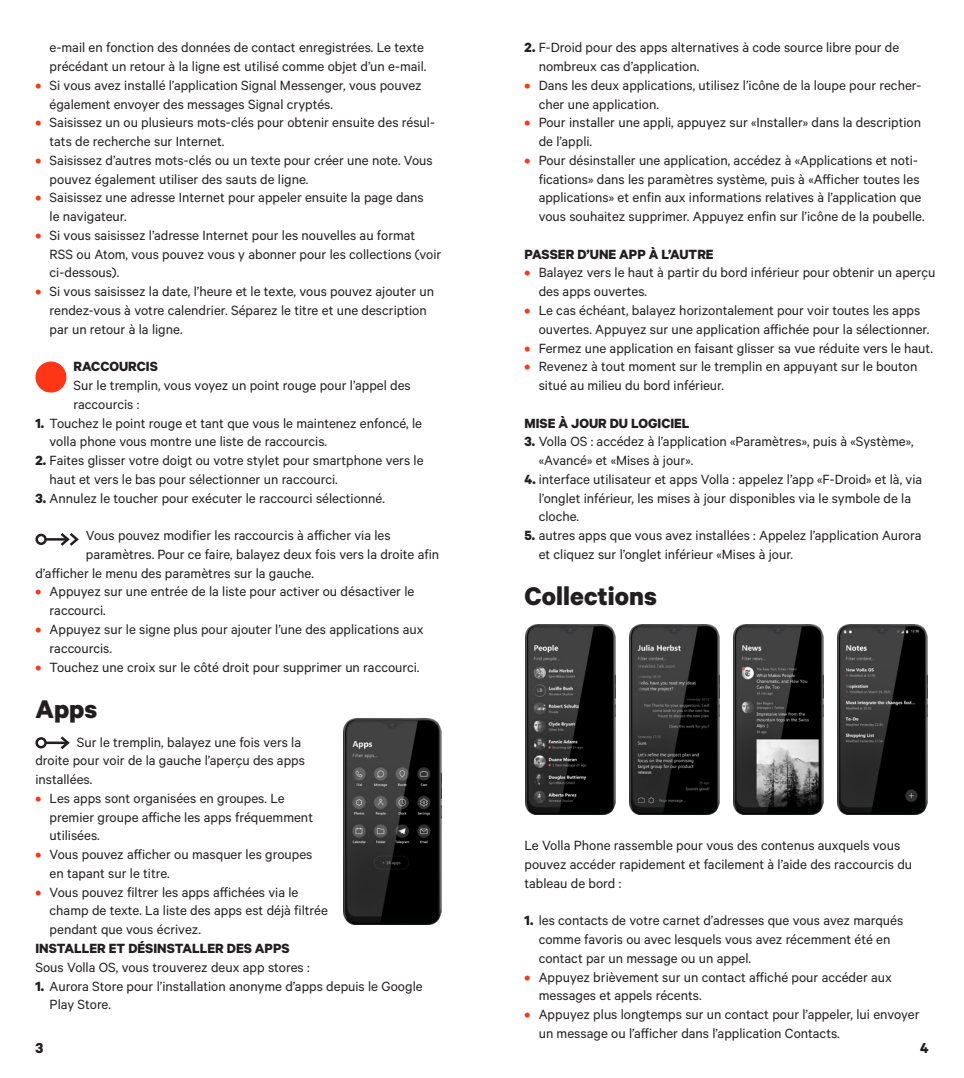
<style>
.page{position:relative;width:964px;height:1078px;background:#fff}
.page>*{position:absolute;margin:0;border:0;box-sizing:border-box;transform-origin:0 0}
.Page_Title{font:700 28.75px "Calibre";color:#231f20}
.t1{font:700 16.25px "Calibre";color:#231f20}
.Small_Paragraph{font:15px/18.8px "Calibre";color:#231f20}
.Small_indented{font:15px/18.8px "Calibre";color:#231f20}
.All_Caps_small_small{font:700 15px "Calibre";color:#231f20}
.All_caps_subtitle{font:700 15px "Calibre";color:#231f20}
.s1{font-weight:700;color:#ff3615}
.s2{font-weight:700}
</style>
<div class="page">
<div style="left:35px;top:533px;width:12px;height:12px;border:2px solid #231f20;border-radius:50%"></div>
<hr style="left:46px;top:538px;width:20px;height:2px;background:#231f20">
<svg style="left:58px;top:533px;width:21px;height:13px"></svg>
<div style="left:35px;top:361px;width:31px;height:31px;background:#ff3615;border-radius:50%"></div>
<div style="left:35px;top:737px;width:12px;height:11px;border:2px solid #231f20;border-radius:50%"></div>
<hr style="left:46px;top:741px;width:20px;height:3px;background:#231f20">
<svg style="left:58px;top:736px;width:12px;height:14px"></svg>
<img style="left:343px;top:718px;width:99px;height:206px">
<img style="left:525px;top:624px;width:91px;height:189px">
<img style="left:629px;top:624px;width:91px;height:189px">
<img style="left:733px;top:624px;width:91px;height:189px">
<img style="left:837px;top:624px;width:91px;height:189px">
<p class="Small_indented" style="left:50px;top:38px;width:378px">e-mail en fonction des données de contact enregistrées. Le texte précédant un retour à la ligne est utilisé comme objet d’un e-mail.</p>
<p class="Small_Paragraph" style="left:50px;top:75px;width:374px;text-indent:-14px"><span class="s1">•</span> Si vous avez installé l’application Signal Messenger, vous pouvez également envoyer des messages Signal cryptés.</p>
<p class="Small_Paragraph" style="left:50px;top:113px;width:387px;text-indent:-14px"><span class="s1">•</span> Saisissez un ou plusieurs mots-clés pour obtenir ensuite des résul&shy;tats de recherche sur Internet.</p>
<p class="Small_Paragraph" style="left:50px;top:150px;width:385px;text-indent:-14px"><span class="s1">•</span> Saisissez d’autres mots-clés ou un texte pour créer une note. Vous pouvez également utiliser des sauts de ligne.</p>
<p class="Small_Paragraph" style="left:50px;top:188px;width:376px;text-indent:-14px"><span class="s1">•</span> Saisissez une adresse Internet pour appeler ensuite la page dans le navigateur.</p>
<p class="Small_Paragraph" style="left:50px;top:225px;width:393px;text-indent:-14px"><span class="s1">•</span> Si vous saisissez l’adresse Internet pour les nouvelles au format<br>RSS ou Atom, vous pouvez vous y abonner pour les collections (voir ci-dessous).</p>
<p class="Small_Paragraph" style="left:50px;top:281px;width:386px;text-indent:-14px"><span class="s1">•</span> Si vous saisissez la date, l’heure et le texte, vous pouvez ajouter un rendez-vous à votre calendrier. Séparez le titre et une description par un retour à la ligne.</p>
<p class="All_caps_subtitle" style="left:74px;top:357px;width:86px">RACCOURCIS</p>
<p class="Small_Paragraph" style="left:74px;top:375px;width:339px">Sur le tremplin, vous voyez un point rouge pour l’appel des raccourcis :</p>
<p class="Small_Paragraph" style="left:50px;top:413px;width:374px;text-indent:-14px"><span class="s2">1.</span> Touchez le point rouge et tant que vous le maintenez enfoncé, le volla phone vous montre une liste de raccourcis.</p>
<p class="Small_Paragraph" style="left:50px;top:450px;width:375px;text-indent:-14px"><span class="s2">2.</span> Faites glisser votre doigt ou votre stylet pour smartphone vers le haut et vers le bas pour sélectionner un raccourci.</p>
<p class="Small_Paragraph" style="left:35px;top:488px;width:351px"><span class="s2">3.</span> Annulez le toucher pour exécuter le raccourci sélectionné.</p>
<p class="Small_Paragraph" style="left:86px;top:525px;width:306px">Vous pouvez modifier les raccourcis à afficher via les</p>
<p class="Small_Paragraph" style="left:86px;top:544px;width:355px">paramètres. Pour ce faire, balayez deux fois vers la droite afin</p>
<p class="Small_Paragraph" style="left:35px;top:563px;width:280px">d’afficher le menu des paramètres sur la gauche.</p>
<p class="Small_Paragraph" style="left:50px;top:581px;width:366px;text-indent:-14px"><span class="s1">•</span> Appuyez sur une entrée de la liste pour activer ou désactiver le raccourci.</p>
<p class="Small_Paragraph" style="left:50px;top:619px;width:375px;text-indent:-14px"><span class="s1">•</span> Appuyez sur le signe plus pour ajouter l’une des applications aux raccourcis.</p>
<p class="Small_Paragraph" style="left:35px;top:656px;width:385px"><span class="s1">•</span> Touchez une croix sur le côté droit pour supprimer un raccourci.</p>
<p class="Page_Title" style="left:35px;top:691px;width:63px">Apps</p>
<p class="Small_Paragraph" style="left:35px;top:731px;width:271px;text-indent:41px">Sur le tremplin, balayez une fois vers la droite pour voir de la gauche l’aperçu des apps installées.</p>
<p class="Small_Paragraph" style="left:50px;top:788px;width:265px;text-indent:-14px"><span class="s1">•</span> Les apps sont organisées en groupes. Le premier groupe affiche les apps fréquemment utilisées.</p>
<p class="Small_Paragraph" style="left:50px;top:844px;width:264px;text-indent:-14px"><span class="s1">•</span> Vous pouvez afficher ou masquer les groupes en tapant sur le titre.</p>
<p class="Small_Paragraph" style="left:50px;top:881px;width:280px;text-indent:-14px"><span class="s1">•</span> Vous pouvez filtrer les apps affichées via le champ de texte. La liste des apps est déjà filtrée pendant que vous écrivez.</p>
<p class="All_caps_subtitle" style="left:35px;top:938px;width:256px">INSTALLER ET DÉSINSTALLER DES APPS</p>
<p class="Small_Paragraph" style="left:35px;top:956px;width:276px">Sous Volla OS, vous trouverez deux app stores :</p>
<p class="Small_Paragraph" style="left:50px;top:975px;width:375px;text-indent:-14px"><span class="s2">1.</span> Aurora Store pour l’installation anonyme d’apps depuis le Google<br>Play Store.</p>
<p class="Small_Paragraph" style="left:539px;top:38px;width:362px;text-indent:-14px"><span class="s2">2.</span> F-Droid pour des apps alternatives à code source libre pour de nombreux cas d’application.</p>
<p class="Small_Paragraph" style="left:539px;top:75px;width:384px;text-indent:-14px"><span class="s1">•</span> Dans les deux applications, utilisez l’icône de la loupe pour recher&shy;cher une application.</p>
<p class="Small_Paragraph" style="left:539px;top:113px;width:384px;text-indent:-14px"><span class="s1">•</span> Pour installer une appli, appuyez sur «Installer» dans la description de l’appli.</p>
<p class="Small_Paragraph" style="left:539px;top:150px;width:387px;text-indent:-14px"><span class="s1">•</span> Pour désinstaller une application, accédez à «Applications et noti&shy;fications» dans les paramètres système, puis à «Afficher toutes les applications» et enfin aux informations relatives à l’application que vous souhaitez supprimer. Appuyez enfin sur l’icône de la poubelle.</p>
<p class="All_Caps_small_small" style="left:524px;top:245px;width:191px">PASSER D’UNE APP À L’AUTRE</p>
<p class="Small_Paragraph" style="left:539px;top:263px;width:398px;text-indent:-14px"><span class="s1">•</span> Balayez vers le haut à partir du bord inférieur pour obtenir un aperçu des apps ouvertes.</p>
<p class="Small_Paragraph" style="left:539px;top:300px;width:392px;text-indent:-14px"><span class="s1">•</span> Le cas échéant, balayez horizontalement pour voir toutes les apps ouvertes. Appuyez sur une application affichée pour la sélectionner.</p>
<p class="Small_Paragraph" style="left:524px;top:338px;width:410px"><span class="s1">•</span> Fermez une application en faisant glisser sa vue réduite vers le haut.</p>
<p class="Small_Paragraph" style="left:539px;top:356px;width:380px;text-indent:-14px"><span class="s1">•</span> Revenez à tout moment sur le tremplin en appuyant sur le bouton situé au milieu du bord inférieur.</p>
<p class="All_Caps_small_small" style="left:524px;top:413px;width:167px">MISE À JOUR DU LOGICIEL</p>
<p class="Small_Paragraph" style="left:539px;top:431px;width:376px;text-indent:-14px"><span class="s2">3.</span> Volla OS : accédez à l’application «Paramètres», puis à «Système», «Avancé» et «Mises à jour».</p>
<p class="Small_Paragraph" style="left:539px;top:469px;width:385px;text-indent:-14px"><span class="s2">4.</span> interface utilisateur et apps Volla : appelez l’app «F-Droid» et là, via l’onglet inférieur, les mises à jour disponibles via le symbole de la cloche.</p>
<p class="Small_Paragraph" style="left:539px;top:525px;width:384px;text-indent:-14px"><span class="s2">5.</span> autres apps que vous avez installées : Appelez l’application Aurora et cliquez sur l’onglet inférieur «Mises à jour.</p>
<p class="Page_Title" style="left:524px;top:578px;width:134px">Collections</p>
<p class="Small_Paragraph" style="left:524px;top:835px;width:389px">Le Volla Phone rassemble pour vous des contenus auxquels vous pouvez accéder rapidement et facilement à l’aide des raccourcis du tableau de bord :</p>
<p class="Small_Paragraph" style="left:539px;top:910px;width:366px;text-indent:-14px"><span class="s2">1.</span> les contacts de votre carnet d’adresses que vous avez marqués comme favoris ou avec lesquels vous avez récemment été en contact par un message ou un appel.</p>
<p class="Small_Paragraph" style="left:539px;top:966px;width:355px;text-indent:-14px"><span class="s1">•</span> Appuyez brièvement sur un contact affiché pour accéder aux messages et appels récents.</p>
<p class="Small_Paragraph" style="left:539px;top:1004px;width:382px;text-indent:-14px"><span class="s1">•</span> Appuyez plus longtemps sur un contact pour l’appeler, lui envoyer un message ou l’afficher dans l’application Contacts.</p>
<p class="t1" style="left:35px;top:1037px;width:9px">3</p>
<p class="t1" style="left:920px;top:1037px;width:10px">4</p>
</div>
